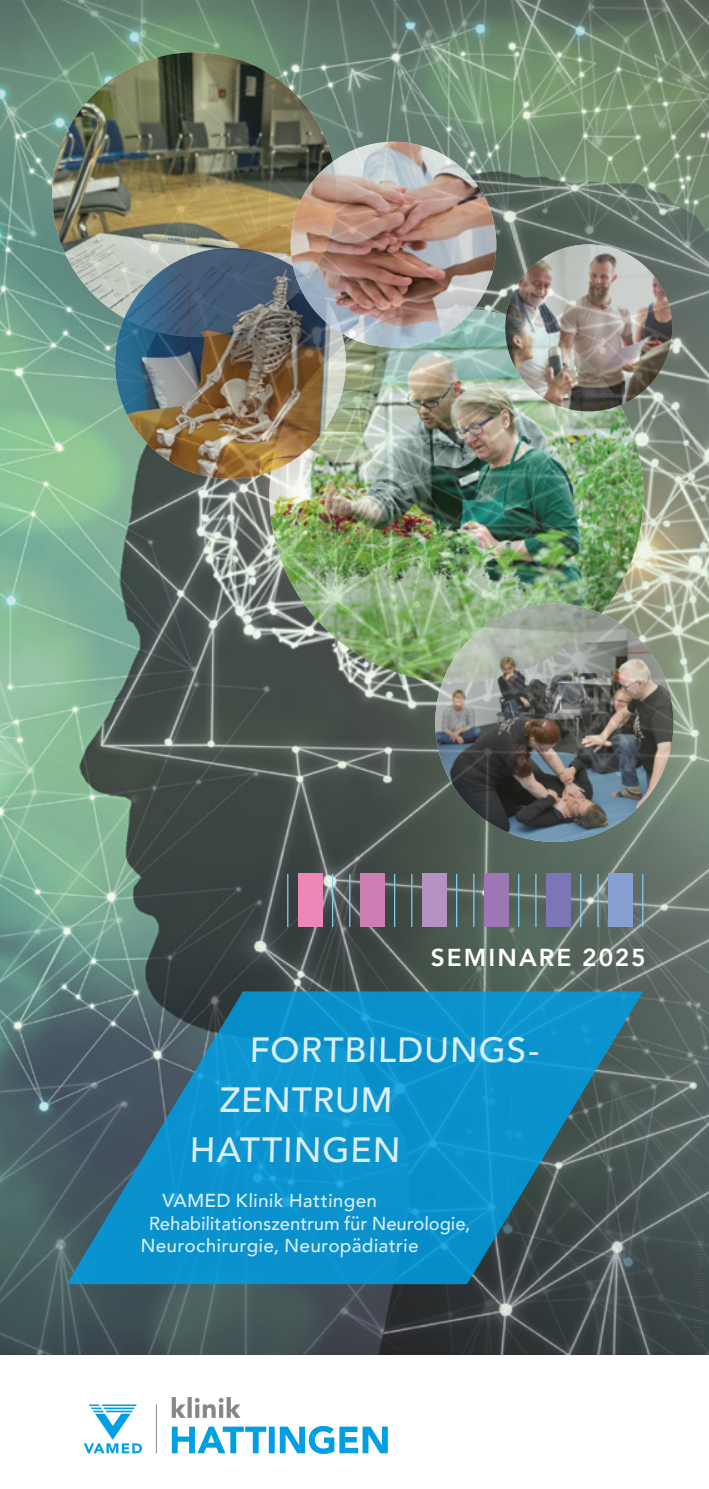
<style>
.page{position:relative;width:709px;height:1489px;background:#fff}
.page>*{position:absolute;margin:0;border:0;box-sizing:border-box;transform-origin:0 0}
.t1{font:500 35px "Avenir";color:#fff}
.t2{font:800 24.5px "Avenir";letter-spacing:.085em;color:#fff}
.t3{font:500 18.75px "Avenir";letter-spacing:.005em;color:#fff}
</style>
<div class="page">
<img style="left:0;top:0;width:709px;height:1354px">
<svg style="left:67px;top:991px;width:576px;height:293px;background:#1e80ab"></svg>
<svg style="left:172px;top:1397px;width:68px;height:20px"></svg>
<svg style="left:172px;top:1426px;width:216px;height:27px"></svg>
<hr style="left:156px;top:1404px;width:1px;height:48px;background:#868786">
<svg style="left:84px;top:1404px;width:58px;height:49px"></svg>
<div style="left:608px;top:873px;width:24px;height:54px;background:#889fd2"></div>
<hr style="left:597px;top:873px;width:1px;height:54px;background:#82d0f5">
<hr style="left:642px;top:873px;width:1px;height:54px;background:#82d0f5">
<div style="left:546px;top:873px;width:24px;height:54px;background:#7c76b6"></div>
<hr style="left:535px;top:873px;width:1px;height:54px;background:#82d0f5">
<hr style="left:580px;top:873px;width:1px;height:54px;background:#82d0f5">
<div style="left:484px;top:873px;width:24px;height:54px;background:#9d76b3"></div>
<hr style="left:473px;top:873px;width:1px;height:54px;background:#82d0f5">
<hr style="left:518px;top:873px;width:1px;height:54px;background:#82d0f5">
<div style="left:422px;top:873px;width:24px;height:54px;background:#b491c3"></div>
<hr style="left:411px;top:873px;width:1px;height:54px;background:#82d0f5">
<hr style="left:456px;top:873px;width:1px;height:54px;background:#82d0f5">
<div style="left:360px;top:873px;width:24px;height:54px;background:#cd7fb4"></div>
<hr style="left:349px;top:873px;width:1px;height:54px;background:#82d0f5">
<hr style="left:394px;top:873px;width:1px;height:54px;background:#82d0f5">
<div style="left:298px;top:873px;width:24px;height:54px;background:#ef87b6"></div>
<hr style="left:287px;top:873px;width:1px;height:54px;background:#82d0f5">
<hr style="left:332px;top:873px;width:1px;height:54px;background:#82d0f5">
<img style="left:52px;top:52px;width:285px;height:285px;border-radius:142px">
<img style="left:269px;top:308px;width:374px;height:374px;border-radius:187px">
<img style="left:115px;top:248px;width:231px;height:231px;border-radius:115px">
<img style="left:435px;top:603px;width:238px;height:239px;border-radius:119px">
<img style="left:291px;top:142px;width:205px;height:205px;border-radius:103px">
<img style="left:505px;top:244px;width:167px;height:167px;border-radius:83px">
<h2 class="t2" style="left:431px;top:938px;width:216px">SEMINARE 2025</h2>
<h1 class="t1" style="left:249px;top:1019px;width:292px">FORTBILDUNGS-</h1>
<h1 class="t1" style="left:219px;top:1069px;width:176px">ZENTRUM</h1>
<h1 class="t1" style="left:189px;top:1119px;width:214px">HATTINGEN</h1>
<p class="t3" style="left:162px;top:1184px;width:217px">VAMED Klinik Hattingen</p>
<p class="t3" style="left:149px;top:1206px;width:324px">Rehabilitationszentrum für Neurologie,</p>
<p class="t3" style="left:140px;top:1229px;width:280px">Neurochirurgie, Neuropädiatrie</p>
</div>
